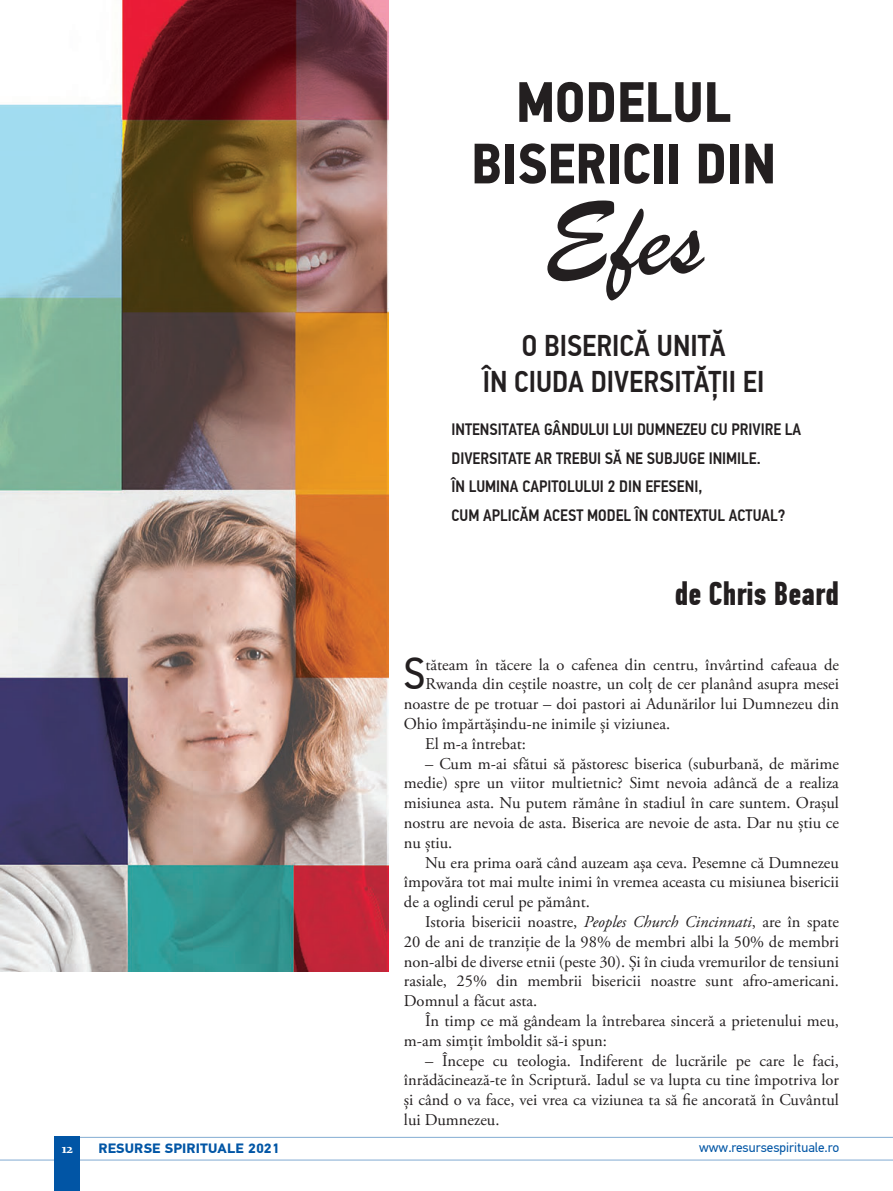
<style>
.page{position:relative;width:893px;height:1191px;background:#fff}
.page>*{position:absolute;margin:0;border:0;box-sizing:border-box;transform-origin:0 0}
.Corp_text_Adobe_Gara{font:108px "Brush Script";color:#231f20}
.Corp_text_Adobe_Gara-2{font:700 57px/61.5px "PF Din Text Cond Pro";color:#231f20;text-align:center}
.Corp_text_Adobe_Gara-3{font:45px "PF Din Text Cond Pro";color:#231f20}
.Corp_text_Adobe_Gara-4{font:700 33px "PF Din Text Comp Pro";color:#231f20}
.Corp_text_Adobe_Gara-5{font:500 30px/36px "PF Din Text Cond Pro";color:#231f20;text-align:center}
.Corp_text_Adobe_Gara-6{font:16.5px/19.8px "Adobe Garamond Pro";color:#231f20;text-align:justify}
.Corp_text_Adobe_Gara-7{font:500 16.5px/28.5px "PF Din Text Cond Pro";color:#231f20}
.t1{font:13.5px "PF Din Text Pro";color:#0155a5}
.t2{font:700 13.5px "PF Din Text Pro";letter-spacing:.01em;color:#0155a5;scale:1.05 1}
.t3{font:700 13.5px "Constantia";color:#fff}
.s1{font-style:italic}
</style>
<div class="page">
<img style="left:0;top:0;width:388px;height:971px">
<hr style="left:80px;top:1137px;width:813px;height:1px;background:#0155a5">
<hr style="left:0;top:1159px;width:893px;height:1px;background:#0155a5">
<div style="left:54px;top:1137px;width:26px;height:54px;background:#0155a5"></div>
<p class="Corp_text_Adobe_Gara-2" style="left:471px;top:72px;width:306px">MODELUL<br>BISERICII DIN</p>
<p class="Corp_text_Adobe_Gara" style="left:544px;top:174px;width:161px">Efes</p>
<p class="Corp_text_Adobe_Gara-5" style="left:483px;top:328px;width:283px">O BISERICĂ UNITĂ<br>ÎN CIUDA DIVERSITĂŢII EI</p>
<p class="Corp_text_Adobe_Gara-7" style="left:451px;top:415px;width:351px">INTENSITATEA GÂNDULUI LUI DUMNEZEU CU PRIVIRE LA DIVERSITATE AR TREBUI SĂ NE SUBJUGE INIMILE.<br>ÎN LUMINA CAPITOLULUI 2 DIN EFESENI,<br>CUM APLICĂM ACEST MODEL ÎN CONTEXTUL ACTUAL?</p>
<p class="Corp_text_Adobe_Gara-4" style="left:675px;top:573px;width:166px">de Chris Beard</p>
<p class="Corp_text_Adobe_Gara-3" style="left:404px;top:647px;width:23px">S</p>
<p class="Corp_text_Adobe_Gara-6" style="left:425px;top:655px;width:415px">tăteam în tăcere la o cafenea din centru, învârtind cafeaua de</p>
<p class="Corp_text_Adobe_Gara-6" style="left:425px;top:675px;width:415px">Rwanda din ceștile noastre, un colț de cer planând asupra mesei</p>
<p class="Corp_text_Adobe_Gara-6" style="left:404px;top:694px;width:437px">noastre de pe trotuar – doi pastori ai Adunărilor lui Dumnezeu din</p>
<p class="Corp_text_Adobe_Gara-6" style="left:404px;top:714px;width:268px">Ohio împărtășindu-ne inimile și viziunea.</p>
<p class="Corp_text_Adobe_Gara-6" style="left:425px;top:734px;width:102px">El m-a întrebat:</p>
<p class="Corp_text_Adobe_Gara-6" style="left:404px;top:754px;width:437px;text-indent:21px">– Cum m-ai sfătui să păstoresc biserica (suburbană, de mărime medie) spre un viitor multietnic? Simt nevoia adâncă de a realiza misiunea asta. Nu putem rămâne în stadiul în care suntem. Orașul nostru are nevoia de asta. Biserica are nevoie de asta. Dar nu știu ce nu știu.</p>
<p class="Corp_text_Adobe_Gara-6" style="left:404px;top:853px;width:437px;text-indent:21px">Nu era prima oară când auzeam așa ceva. Pesemne că Dumnezeu împovăra tot mai multe inimi în vremea aceasta cu misiunea bisericii de a oglindi cerul pe pământ.</p>
<p class="Corp_text_Adobe_Gara-6" style="left:404px;top:912px;width:437px;text-indent:21px">Istoria bisericii noastre, <span class="s1">Peoples Church Cincinnati</span>, are în spate 20 de ani de tranziție de la 98% de membri albi la 50% de membri non-albi de diverse etnii (peste 30). Și în ciuda vremurilor de tensiuni rasiale, 25% din membrii bisericii noastre sunt afro-americani.<br>Domnul a făcut asta.</p>
<p class="Corp_text_Adobe_Gara-6" style="left:404px;top:1011px;width:436px;text-indent:21px">În timp ce mă gândeam la întrebarea sinceră a prietenului meu, m-am simțit îmboldit să-i spun:</p>
<p class="Corp_text_Adobe_Gara-6" style="left:404px;top:1051px;width:437px;text-indent:21px">– Începe cu teologia. Indiferent de lucrările pe care le faci, înrădăcinează-te în Scriptură. Iadul se va lupta cu tine împotriva lor și când o va face, vei vrea ca viziunea ta să fie ancorată în Cuvântul lui Dumnezeu.</p>
<p class="t3" style="left:62px;top:1139px;width:13px">12</p>
<p class="t2" style="left:98px;top:1140px;width:174px">RESURSE SPIRITUALE 2021</p>
<p class="t1" style="left:699px;top:1139px;width:142px">www.resursespirituale.ro</p>
</div>
